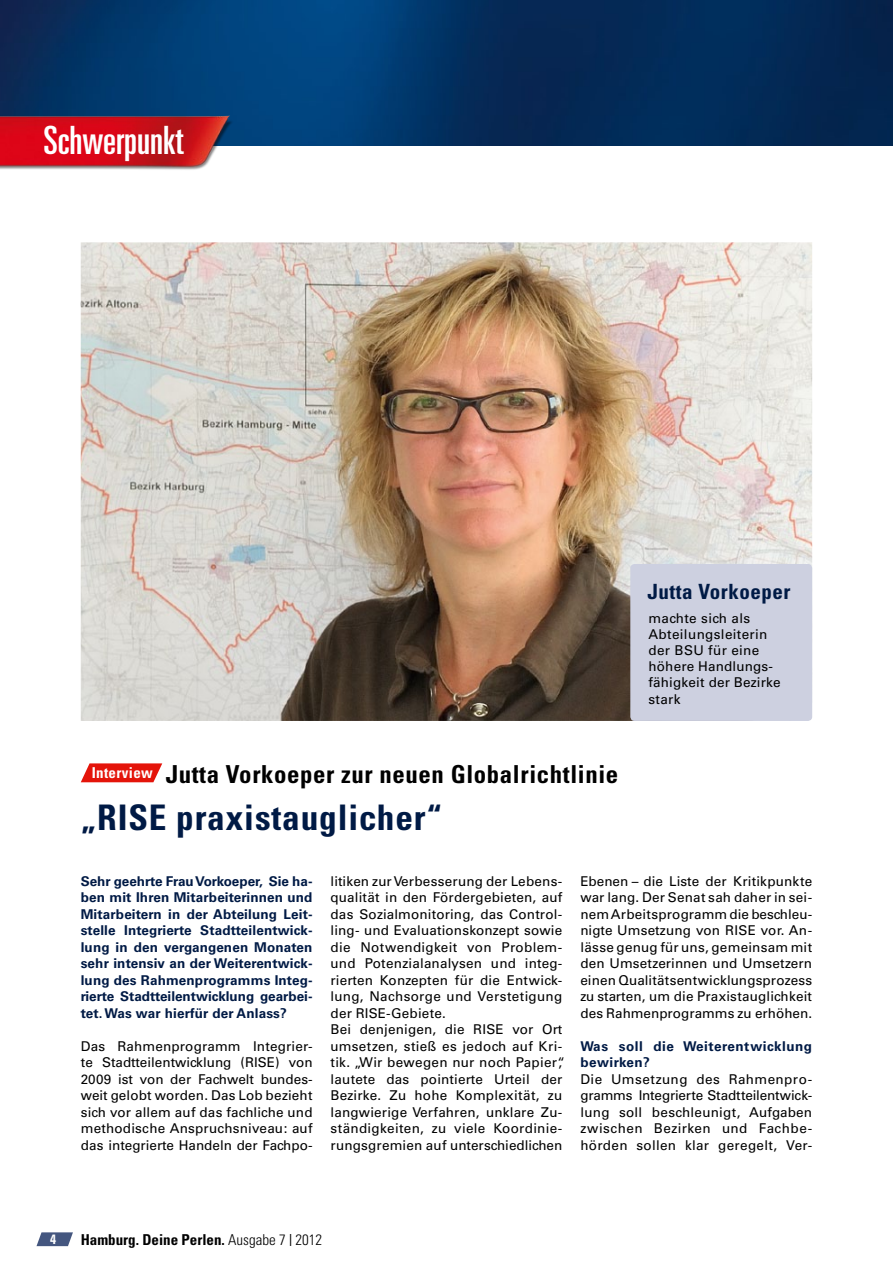
<style>
.page{position:relative;width:893px;height:1263px;background:#fff}
.page>*{position:absolute;margin:0;border:0;box-sizing:border-box;transform-origin:0 0}
.t1{font:ultra-condensed 39px "Univers LT Pro";color:#fff}
.t2{font:700 condensed 35.25px "Univers";letter-spacing:.025em;color:#001a45}
.t3{font:700 condensed 24.75px "Univers";letter-spacing:.025em;color:#000}
.t4{font:700 condensed 21px "Univers";letter-spacing:.025em;color:#001a45}
.t5{font:700 condensed 15px "Univers";color:#000}
.t6{font:13.5px/16.5px "Univers";letter-spacing:.01em;color:#000;text-align:justify}
.t7{font:700 13.5px/16.5px "Univers";letter-spacing:.01em;color:#001a45;text-align:justify}
.t8{font:700 13.5px/16.5px "Univers";letter-spacing:.04em;color:#001a45}
.t9{font:700 condensed 13.5px "Univers";color:#fff}
.s1{font-weight:300}
.s2{font-weight:400;font-stretch:normal;font-size:12px}
</style>
<div class="page">
<svg style="left:37px;top:1232px;width:36px;height:14px"></svg>
<img style="left:0;top:0;width:888px;height:146px">
<img style="left:888px;top:0;width:5px;height:146px">
<img style="left:0;top:116px;width:274px;height:54px">
<img style="left:81px;top:242px;width:731px;height:479px">
<div style="left:630px;top:564px;width:182px;height:157px;background:#cdd0e0;border-radius:4px"></div>
<svg style="left:81px;top:763px;width:81px;height:19px;background:#e73027"></svg>
<h1 class="t1" style="left:44px;top:118px;width:141px">Schwerpunkt</h1>
<h3 class="t3" style="left:92px;top:759px;width:528px"><sup>Interview</sup> Jutta Vorkoeper zur neuen Globalrichtlinie</h3>
<h2 class="t2" style="left:81px;top:796px;width:363px">„RISE praxistauglicher“</h2>
<h3 class="t4" style="left:647px;top:579px;width:145px">Jutta Vorkoeper</h3>
<p class="t6" style="left:648px;top:610px;width:134px;text-align:left">machte sich als<br>Abteilungsleiterin der BSU für eine höhere Handlungs&shy;fähigkeit der Bezirke stark</p>
<p class="t7" style="left:81px;top:873px;width:233px">Sehr geehrte Frau Vorkoeper, Sie ha&shy;ben mit Ihren Mitarbeiterinnen und Mitarbeitern in der Abteilung Leit&shy;stelle Integrierte Stadtteilentwick&shy;lung in den vergangenen Monaten sehr intensiv an der Weiterentwick&shy;lung des Rahmenprogramms Integ&shy;rierte Stadtteilentwicklung gearbei&shy;tet. Was war hierfür der Anlass?</p>
<p class="t6" style="left:81px;top:1038px;width:233px">Das Rahmenprogramm Integrier&shy;te Stadtteilentwicklung (RISE) von 2009 ist von der Fachwelt bundes&shy;weit gelobt worden. Das Lob bezieht sich vor allem auf das fachliche und methodische Anspruchsniveau: auf das integrierte Handeln der Fachpo-</p>
<p class="t6" style="left:331px;top:873px;width:236px;text-align:left">litiken zur Verbesserung der Lebens&shy;qualität in den Fördergebieten, auf das Sozialmonitoring, das Control&shy;ling- und Evaluationskonzept sowie die Notwendigkeit von Problem&shy;und Potenzialanalysen und integ&shy;rierten Konzepten für die Entwick&shy;lung, Nachsorge und Verstetigung der RISE-Gebiete.<br>Bei denjenigen, die RISE vor Ort umsetzen, stieß es jedoch auf Kri&shy;tik. „Wir bewegen nur noch Papier“, lautete das pointierte Urteil der Bezirke. Zu hohe Komplexität, zu langwierige Verfahren, unklare Zu&shy;ständigkeiten, zu viele Koordinie&shy;rungsgremien auf unterschiedlichen</p>
<p class="t6" style="left:580px;top:873px;width:233px">Ebenen – die Liste der Kritikpunkte war lang. Der Senat sah daher in sei&shy;nem Arbeitsprogramm die beschleu&shy;nigte Umsetzung von RISE vor. An&shy;lässe genug für uns, gemeinsam mit den Umsetzerinnen und Umsetzern einen Qualitätsentwicklungsprozess zu starten, um die Praxistauglichkeit des Rahmenprogramms zu erhöhen.</p>
<p class="t8" style="left:580px;top:1038px;width:233px">Was soll die Weiterentwicklung bewirken?</p>
<p class="t6" style="left:580px;top:1071px;width:233px">Die Umsetzung des Rahmenpro&shy;gramms Integrierte Stadtteilentwick&shy;lung soll beschleunigt, Aufgaben zwischen Bezirken und Fachbe&shy;hörden sollen klar geregelt, Ver-</p>
<p class="t9" style="left:50px;top:1231px;width:7px">4</p>
<p class="t5" style="left:81px;top:1231px;width:243px">Hamburg. Deine Perlen. <span class="s1">Ausgabe 7</span> <span class="s2">|</span> <span class="s1">2012</span></p>
</div>
